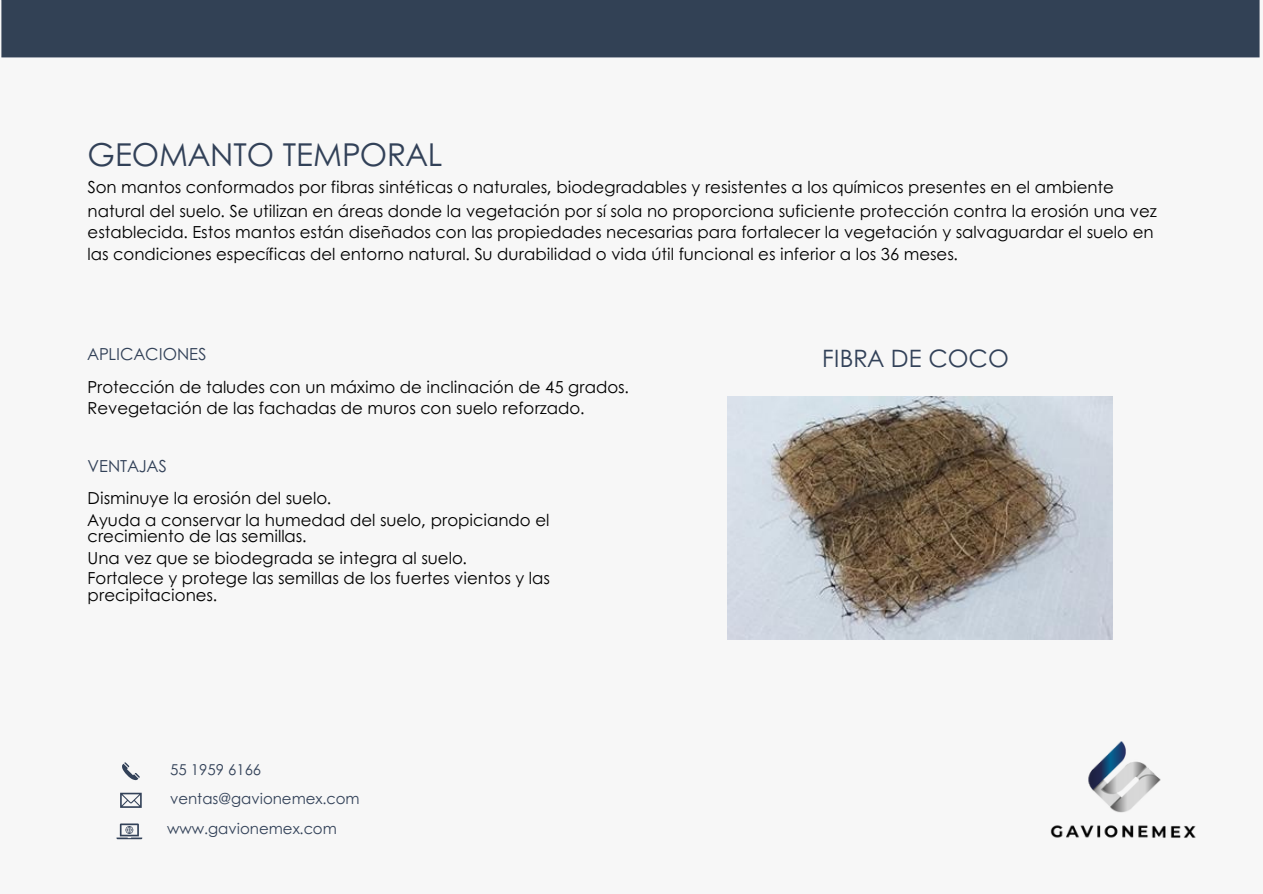
<style>
.page{position:relative;width:1263px;height:894px;background:#fff}
.page>*{position:absolute;margin:0;border:0;box-sizing:border-box;transform-origin:0 0}
.t1{font:31.5px "Century Gothic";color:#324158}
.t2{font:24px "Century Gothic";color:#324158}
.t3{font:16.5px/16.8px "Century Gothic";color:#000}
.t4{font:16.5px "Century Gothic";color:#324158}
.t5{font:15px/29.2px "Century Gothic";color:#324158}
</style>
<div class="page">
<div style="left:0;top:0;width:1263px;height:893px;background:#f7f7f7"></div>
<img style="left:1051px;top:741px;width:145px;height:97px">
<div style="left:1px;top:0;width:1259px;height:58px;background:#324155"></div>
<svg style="left:116px;top:823px;width:26px;height:16px"></svg>
<svg style="left:122px;top:762px;width:18px;height:18px"></svg>
<svg style="left:120px;top:792px;width:22px;height:15px"></svg>
<img style="left:727px;top:396px;width:385px;height:243px">
<h2 class="t1" style="left:88px;top:130px;width:356px">GEOMANTO TEMPORAL</h2>
<p class="t3" style="left:88px;top:178px;width:1028px">Son mantos conformados por fibras sintéticas o naturales, biodegradables y resistentes a los químicos presentes en el ambiente</p>
<p class="t3" style="left:88px;top:201px;width:1071px">natural del suelo. Se utilizan en áreas donde la vegetación por sí sola no proporciona suficiente protección contra la erosión una vez</p>
<p class="t3" style="left:88px;top:223px;width:1067px">establecida. Estos mantos están diseñados con las propiedades necesarias para fortalecer la vegetación y salvaguardar el suelo en</p>
<p class="t3" style="left:88px;top:244px;width:872px">las condiciones específicas del entorno natural. Su durabilidad o vida útil funcional es inferior a los 36 meses.</p>
<p class="t4" style="left:88px;top:341px;width:120px">APLICACIONES</p>
<p class="t3" style="left:88px;top:377px;width:543px">Protección de taludes con un máximo de inclinación de 45 grados.</p>
<p class="t3" style="left:88px;top:399px;width:499px">Revegetación de las fachadas de muros con suelo reforzado.</p>
<p class="t4" style="left:88px;top:453px;width:80px">VENTAJAS</p>
<p class="t3" style="left:88px;top:489px;width:245px">Disminuye la erosión del suelo.</p>
<p class="t3" style="left:88px;top:510px;width:463px">Ayuda a conservar la humedad del suelo, propiciando el crecimiento de las semillas.</p>
<p class="t3" style="left:88px;top:548px;width:381px">Una vez que se biodegrada se integra al suelo.</p>
<p class="t3" style="left:88px;top:569px;width:464px">Fortalece y protege las semillas de los fuertes vientos y las precipitaciones.</p>
<p class="t5" style="left:170px;top:753px;width:191px">55 1959 6166 ventas@gavionemex.com</p>
<h1 class="t5" style="left:167px;top:812px;width:171px">www.gavionemex.com</h1>
<p class="t2" style="left:822px;top:340px;width:188px">FIBRA DE COCO</p>
</div>
